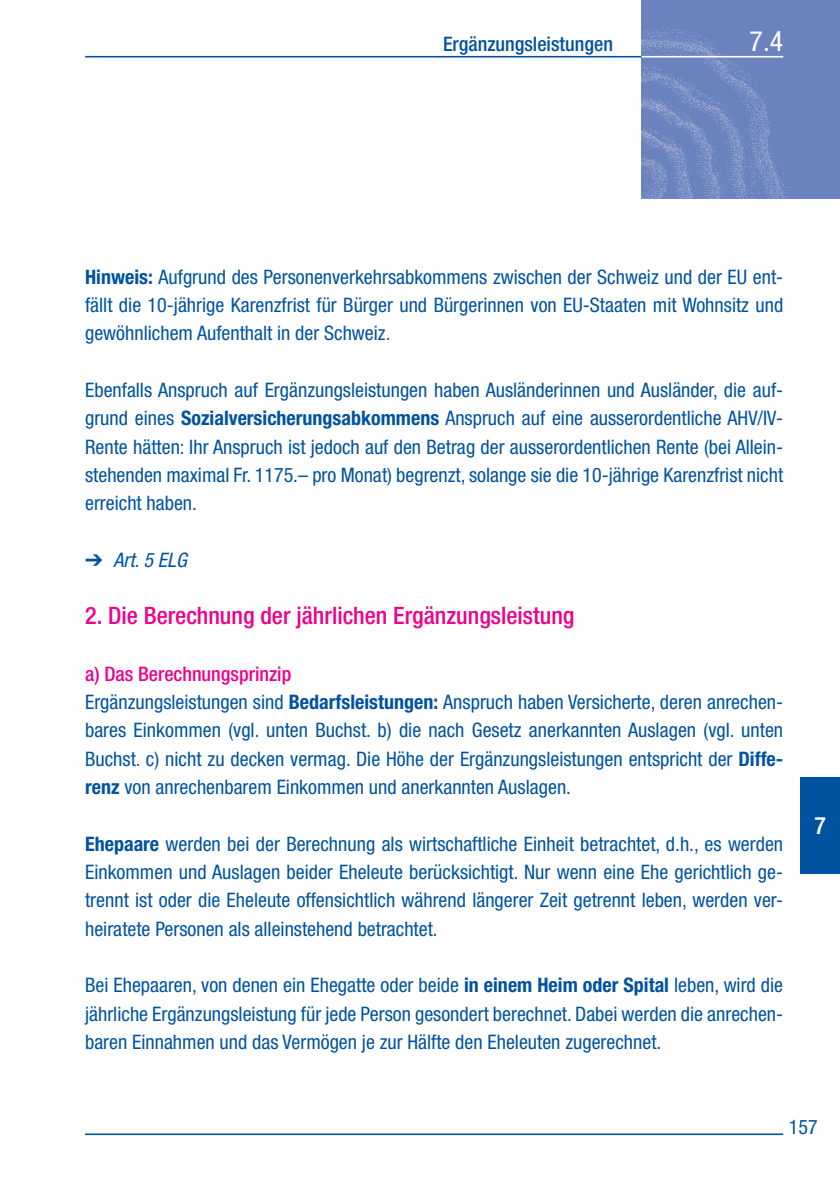
<style>
.page{position:relative;width:840px;height:1191px;background:#fff}
.page>*{position:absolute;margin:0;border:0;box-sizing:border-box;transform-origin:0 0}
.t1{font:condensed 28px "Helvetica Neue LT Std";color:#fff}
.t2{font:500 condensed 24px "Helvetica Neue LT Std";color:#ed028c}
.t3{font:500 condensed 24px "Helvetica Neue LT Std";color:#fff}
.t4{font:condensed 20px/28.4px "Helvetica Neue LT Std";color:#0153a0;text-align:justify}
.t5{font:500 condensed 20px "Helvetica Neue LT Std";color:#0153a0}
.t6{font:italic condensed 20px "Helvetica Neue LT Std";color:#0153a0}
.s1{font-weight:700}
.s2{font-weight:500;color:#ed028c}
</style>
<div class="page">
<img style="left:641px;top:0;width:198px;height:198px">
<hr style="left:641px;top:56px;width:141px;height:1px;background:#fff">
<hr style="left:85px;top:56px;width:556px;height:1px;background:#0153a0">
<hr style="left:85px;top:1133px;width:697px;height:2px;background:#0153a0">
<div style="left:799px;top:777px;width:40px;height:96px;background:#0153a0"></div>
<p class="t5" style="left:443px;top:32px;width:171px">Ergänzungsleistungen</p>
<h1 class="t1" style="left:749px;top:25px;width:35px">7.4</h1>
<p class="t4" style="left:85px;top:262px;width:699px"><span class="s1">Hinweis:</span> Aufgrund des Personenverkehrsabkommens zwischen der Schweiz und der EU ent&shy;fällt die 10-jährige Karenzfrist für Bürger und Bürgerinnen von EU-Staaten mit Wohnsitz und gewöhnlichem Aufenthalt in der Schweiz.</p>
<p class="t4" style="left:85px;top:375px;width:699px">Ebenfalls Anspruch auf Ergänzungsleistungen haben Ausländerinnen und Ausländer, die auf&shy;grund eines <span class="s1">Sozialversicherungsabkommens</span> Anspruch auf eine ausserordentliche AHV/IV-Rente hätten: Ihr Anspruch ist jedoch auf den Betrag der ausserordentlichen Rente (bei Allein&shy;stehenden maximal Fr. 1175.– pro Monat) begrenzt, solange sie die 10-jährige Karenzfrist nicht erreicht haben.</p>
<p class="t6" style="left:85px;top:548px;width:103px">➔ Art. 5 ELG</p>
<p class="t2" style="left:85px;top:601px;width:490px">2. Die Berechnung der jährlichen Ergänzungsleistung</p>
<p class="t4" style="left:85px;top:659px;width:699px;text-align:left"><span class="s2">a) Das Berechnungsprinzip<br></span>Ergänzungsleistungen sind <span class="s1">Bedarfsleistungen:</span> Anspruch haben Versicherte, deren anrechen&shy;bares Einkommen (vgl. unten Buchst. b) die nach Gesetz anerkannten Auslagen (vgl. unten Buchst. c) nicht zu decken vermag. Die Höhe der Ergänzungsleistungen entspricht der <span class="s1">Diffe&shy;renz</span> von anrechenbarem Einkommen und anerkannten Auslagen.</p>
<p class="t4" style="left:85px;top:829px;width:699px"><span class="s1">Ehepaare</span> werden bei der Berechnung als wirtschaftliche Einheit betrachtet, d.h., es werden Einkommen und Auslagen beider Eheleute berücksichtigt. Nur wenn eine Ehe gerichtlich ge&shy;trennt ist oder die Eheleute offensichtlich während längerer Zeit getrennt leben, werden ver&shy;heiratete Personen als alleinstehend betrachtet.</p>
<p class="t4" style="left:85px;top:971px;width:699px">Bei Ehepaaren, von denen ein Ehegatte oder beide <span class="s1">in einem Heim oder Spital</span> leben, wird die jährliche Ergänzungsleistung für jede Person gesondert berechnet. Dabei werden die anrechen&shy;baren Einnahmen und das Vermögen je zur Hälfte den Eheleuten zugerechnet.</p>
<p class="t3" style="left:813px;top:811px;width:13px">7</p>
<p class="t4" style="left:788px;top:1112px;width:30px">157</p>
</div>
